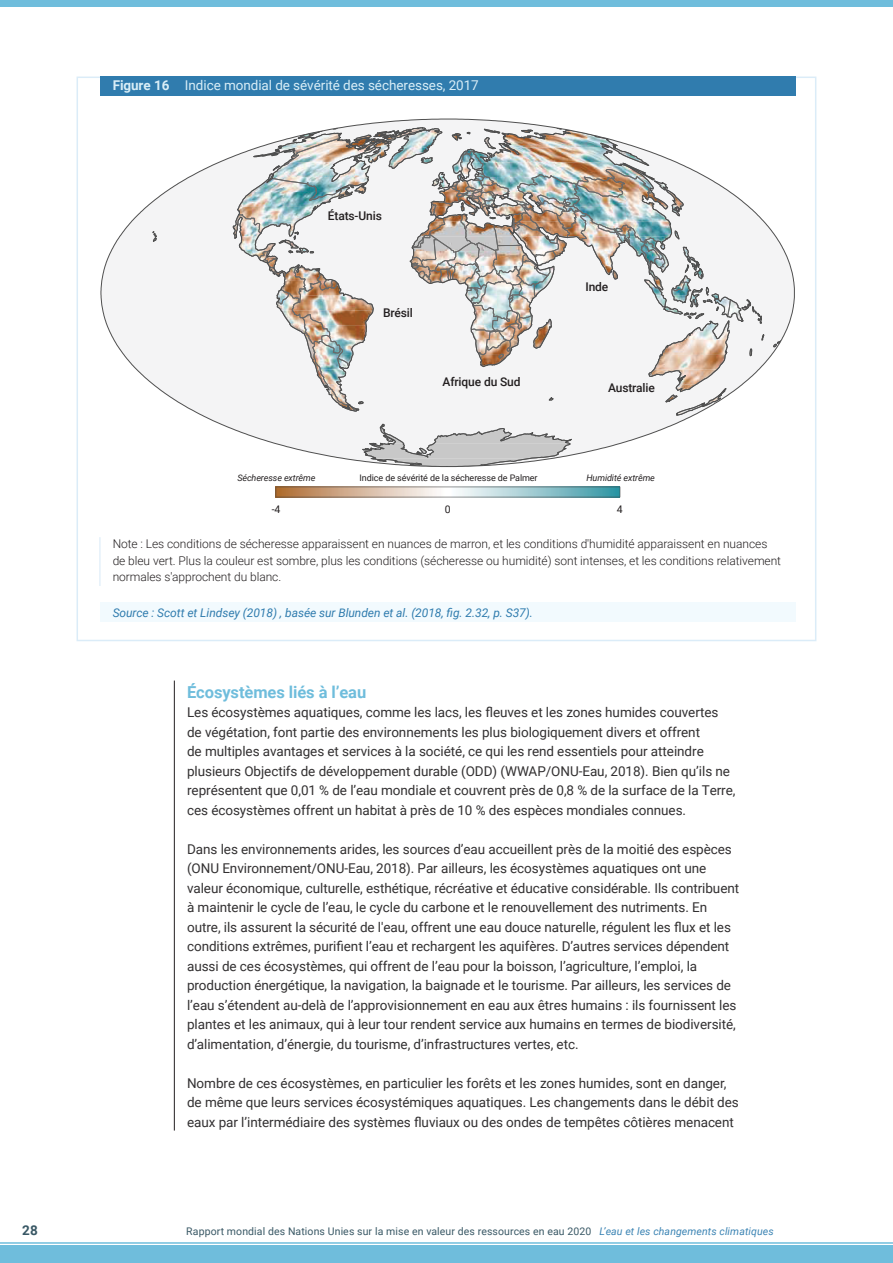
<style>
.page{position:relative;width:893px;height:1263px;background:#fff}
.page>*{position:absolute;margin:0;border:0;box-sizing:border-box;transform-origin:0 0}
.BODY{font:700 16.5px "Roboto";letter-spacing:-.005em;color:#6fbddc}
.BODY-2{font:13.5px/19.5px "Roboto";letter-spacing:-.005em;color:#323031}
.Figure_TITLE{font:13.5px "Roboto";letter-spacing:-.005em;color:#d9eef7}
.t1{font:700 13.5px "Roboto";color:#395865}
.Note{font:300 12px/16.5px "Roboto";letter-spacing:-.005em;color:#231f20}
.Source{font:italic 12px "Roboto";letter-spacing:-.005em;color:#307cae}
.t2{font:500 12px "Roboto";letter-spacing:-.01em;color:#231f20}
.t3{font:10.5px "Roboto";letter-spacing:.01em;color:#395865}
.t4{font:10.5px "Roboto";color:#231f20}
.t5{font:9px "Roboto";letter-spacing:-.01em;color:#231f20}
.t6{font:italic 9px "Roboto";letter-spacing:-.01em;color:#231f20}
.s1{font-weight:700}
.s2{font-style:italic;color:#3a83b3}
</style>
<div class="page">
<hr style="left:0;top:1242px;width:893px;height:2px;background:#6fbddc">
<div style="left:0;top:1245px;width:893px;height:18px;background:#6fbddc"></div>
<div style="left:0;top:0;width:893px;height:7px;background:#6fbddc"></div>
<hr style="left:174px;top:680px;width:1px;height:450px;background:#231f20">
<div style="left:100px;top:77px;width:695px;height:19px;background:#307cae"></div>
<div style="left:100px;top:602px;width:695px;height:20px;background:#f2fafe"></div>
<hr style="left:99px;top:537px;width:1px;height:49px;background:#dbecf8">
<svg style="left:276px;top:487px;width:344px;height:10px;background:#b3bab1"></svg>
<svg style="left:101px;top:118px;width:694px;height:349px"></svg>
<p class="Figure_TITLE" style="left:113px;top:76px;width:368px"><span class="s1">Figure 16</span> Indice mondial de sévérité des sécheresses, 2017</p>
<p class="t2" style="left:328px;top:208px;width:56px">États-Unis</p>
<p class="t2" style="left:383px;top:304px;width:31px">Brésil</p>
<p class="t2" style="left:442px;top:373px;width:79px">Afrique du Sud</p>
<p class="t2" style="left:585px;top:278px;width:24px">Inde</p>
<p class="t2" style="left:608px;top:379px;width:48px">Australie</p>
<p class="t6" style="left:237px;top:471px;width:80px">Sécheresse extrême</p>
<p class="t5" style="left:360px;top:471px;width:180px">Indice de sévérité de la sécheresse de Palmer</p>
<p class="t6" style="left:586px;top:471px;width:70px">Humidité extrême</p>
<p class="t4" style="left:272px;top:502px;width:10px">-4</p>
<p class="t4" style="left:445px;top:502px;width:7px">0</p>
<p class="t4" style="left:617px;top:502px;width:7px">4</p>
<p class="Note" style="left:113px;top:535px;width:670px">Note : Les conditions de sécheresse apparaissent en nuances de marron, et les conditions d'humidité apparaissent en nuances de bleu vert. Plus la couleur est sombre, plus les conditions (sécheresse ou humidité) sont intenses, et les conditions relativement normales s'approchent du blanc.</p>
<p class="Source" style="left:113px;top:604px;width:422px">Source : Scott et Lindsey (2018) , basée sur Blunden et al. (2018, fig. 2.32, p. S37).</p>
<p class="BODY" style="left:187px;top:680px;width:181px">Écosystèmes liés à l’eau</p>
<p class="BODY-2" style="left:187px;top:702px;width:550px">Les écosystèmes aquatiques, comme les lacs, les fleuves et les zones humides couvertes de végétation, font partie des environnements les plus biologiquement divers et offrent<br>de multiples avantages et services à la société, ce qui les rend essentiels pour atteindre plusieurs Objectifs de développement durable (ODD) (WWAP/ONU-Eau, 2018). Bien qu’ils ne représentent que 0,01 % de l’eau mondiale et couvrent près de 0,8 % de la surface de la Terre, ces écosystèmes offrent un habitat à près de 10 % des espèces mondiales connues.</p>
<p class="BODY-2" style="left:187px;top:839px;width:554px">Dans les environnements arides, les sources d’eau accueillent près de la moitié des espèces (ONU Environnement/ONU-Eau, 2018). Par ailleurs, les écosystèmes aquatiques ont une valeur économique, culturelle, esthétique, récréative et éducative considérable. Ils contribuent à maintenir le cycle de l’eau, le cycle du carbone et le renouvellement des nutriments. En outre, ils assurent la sécurité de l'eau, offrent une eau douce naturelle, régulent les flux et les conditions extrêmes, purifient l’eau et rechargent les aquifères. D’autres services dépendent aussi de ces écosystèmes, qui offrent de l’eau pour la boisson, l’agriculture, l’emploi, la production énergétique, la navigation, la baignade et le tourisme. Par ailleurs, les services de l’eau s’étendent au-delà de l’approvisionnement en eau aux êtres humains : ils fournissent les plantes et les animaux, qui à leur tour rendent service aux humains en termes de biodiversité, d’alimentation, d’énergie, du tourisme, d’infrastructures vertes, etc.</p>
<p class="BODY-2" style="left:187px;top:1073px;width:553px">Nombre de ces écosystèmes, en particulier les forêts et les zones humides, sont en danger, de même que leurs services écosystémiques aquatiques. Les changements dans le débit des eaux par l’intermédiaire des systèmes fluviaux ou des ondes de tempêtes côtières menacent</p>
<p class="t1" style="left:22px;top:1221px;width:17px">28</p>
<p class="t3" style="left:186px;top:1224px;width:589px">Rapport mondial des Nations Unies sur la mise en valeur des ressources en eau 2020 <span class="s2">L’eau et les changements climatiques</span></p>
</div>
